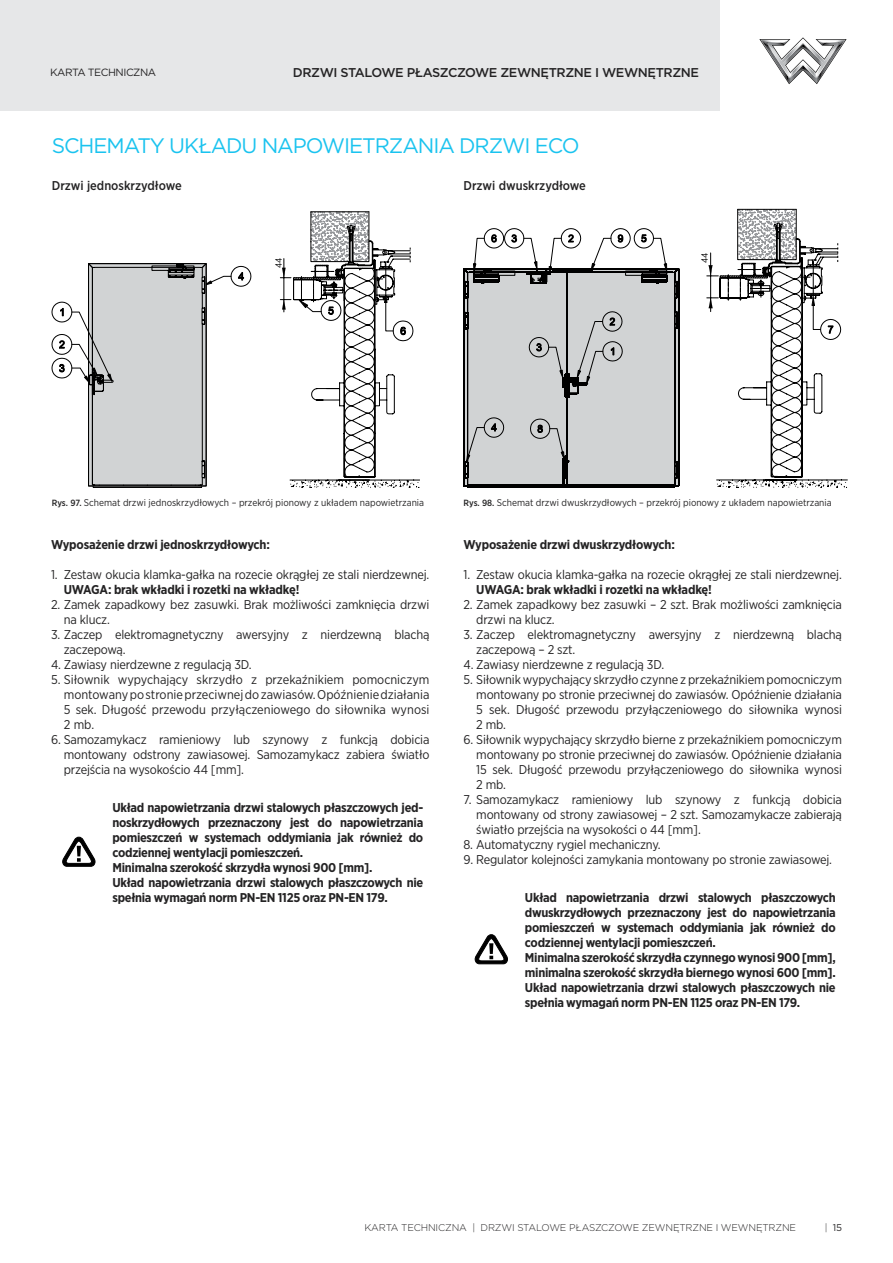
<style>
.page{position:relative;width:893px;height:1263px;background:#fff}
.page>*{position:absolute;margin:0;border:0;box-sizing:border-box;transform-origin:0 0}
.t1{font:21px "Gotham";letter-spacing:-.05em;color:#1ac3ef}
.t2{font:12.75px/15px "Gotham Narrow";letter-spacing:-.015em;color:#242324;text-align:justify}
.t3{font:700 12.75px/15px "Gotham Narrow";letter-spacing:-.025em;color:#242324}
.t4{font:500 12.75px "Gotham";letter-spacing:-.03em;color:#242324}
.t5{font:500 12.75px "Gotham Narrow";color:#242324}
.t6{font:10.5px "Gotham";letter-spacing:-.045em;color:#242324}
.t7{font:9.75px "Gotham Narrow";color:#242324}
.t8{font:300 9.75px "Gotham";letter-spacing:-.015em;color:#242324}
.t9{font:9.75px "Gotham";color:#242324}
.t10{font:9px "Gotham Narrow";color:#000}
.s1{font-weight:500;font-size:9px}
.s2{font-weight:300}
</style>
<div class="page">
<div style="left:0;top:0;width:721px;height:111px;background:#e6e7e8"></div>
<svg style="left:759px;top:37px;width:88px;height:47px"></svg>
<svg style="left:62px;top:837px;width:33px;height:30px"></svg>
<svg style="left:475px;top:934px;width:33px;height:30px"></svg>
<hr style="left:93px;top:487px;width:109px;height:1px;background:#000">
<svg style="left:51px;top:263px;width:200px;height:224px"></svg>
<hr style="left:290px;top:480px;width:130px;height:1px;background:#000">
<svg style="left:280px;top:212px;width:139px;height:276px"></svg>
<svg style="left:463px;top:228px;width:216px;height:259px;background:#c0c2c3"></svg>
<svg style="left:706px;top:209px;width:142px;height:279px"></svg>
<p class="t6" style="left:50px;top:66px;width:108px">KARTA TECHNICZNA</p>
<p class="t4" style="left:293px;top:65px;width:408px">DRZWI STALOWE PŁASZCZOWE ZEWNĘTRZNE I WEWNĘTRZNE</p>
<h1 class="t1" style="left:52px;top:132px;width:529px">SCHEMATY UKŁADU NAPOWIETRZANIA DRZWI ECO</h1>
<p class="t5" style="left:52px;top:178px;width:131px">Drzwi jednoskrzydłowe</p>
<p class="t10" style="left:273px;top:268px;width:11px;rotate:-90deg">44</p>
<p class="t5" style="left:463px;top:178px;width:124px">Drzwi dwuskrzydłowe</p>
<p class="t10" style="left:699px;top:263px;width:11px;rotate:-90deg">44</p>
<p class="t7" style="left:52px;top:496px;width:374px"><span class="s1">Rys. 97.</span> Schemat drzwi jednoskrzydłowych – przekrój pionowy z układem napowietrzania</p>
<p class="t3" style="left:51px;top:537px;width:220px">Wyposażenie drzwi jednoskrzydłowych:</p>
<p class="t2" style="left:51px;top:567px;width:380px">1. Zestaw okucia klamka-gałka na rozecie okrągłej ze stali nierdzewnej.</p>
<p class="t3" style="left:64px;top:582px;width:237px">UWAGA: brak wkładki i rozetki na wkładkę!</p>
<p class="t2" style="left:64px;top:597px;width:367px;text-indent:-13px">2. Zamek zapadkowy bez zasuwki. Brak możliwości zamknięcia drzwi na klucz.</p>
<p class="t2" style="left:64px;top:627px;width:367px;text-indent:-13px">3. Zaczep elektromagnetyczny awersyjny z nierdzewną blachą zaczepową.</p>
<p class="t2" style="left:51px;top:657px;width:202px">4. Zawiasy nierdzewne z regulacją 3D.</p>
<p class="t2" style="left:64px;top:672px;width:367px;text-indent:-13px">5. Siłownik wypychający skrzydło z przekaźnikiem pomocniczym montowany po stronie przeciwnej do zawiasów. Opóźnienie działania 5 sek. Długość przewodu przyłączeniowego do siłownika wynosi 2 mb.</p>
<p class="t2" style="left:64px;top:732px;width:367px;text-indent:-13px">6. Samozamykacz ramieniowy lub szynowy z funkcją dobicia montowany odstrony zawiasowej. Samozamykacz zabiera światło przejścia na wysokościo 44 [mm].</p>
<p class="t3" style="left:112px;top:800px;width:312px">Układ napowietrzania drzwi stalowych płaszczowych jed&shy;noskrzydłowych przeznaczony jest do napowietrzania pomieszczeń w systemach oddymiania jak również do codziennej wentylacji pomieszczeń.<br>Minimalna szerokość skrzydła wynosi 900 [mm].<br>Układ napowietrzania drzwi stalowych płaszczowych nie spełnia wymagań norm PN-EN 1125 oraz PN-EN 179.</p>
<p class="t7" style="left:463px;top:496px;width:370px"><span class="s1">Rys. 98.</span> Schemat drzwi dwuskrzydłowych – przekrój pionowy z układem napowietrzania</p>
<p class="t3" style="left:463px;top:537px;width:213px">Wyposażenie drzwi dwuskrzydłowych:</p>
<p class="t2" style="left:463px;top:567px;width:380px">1. Zestaw okucia klamka-gałka na rozecie okrągłej ze stali nierdzewnej.</p>
<p class="t3" style="left:476px;top:582px;width:237px">UWAGA: brak wkładki i rozetki na wkładkę!</p>
<p class="t2" style="left:476px;top:597px;width:367px;text-indent:-13px">2. Zamek zapadkowy bez zasuwki – 2 szt. Brak możliwości zamknięcia drzwi na klucz.</p>
<p class="t2" style="left:476px;top:627px;width:367px;text-indent:-13px">3. Zaczep elektromagnetyczny awersyjny z nierdzewną blachą zaczepową – 2 szt.</p>
<p class="t2" style="left:463px;top:657px;width:202px">4. Zawiasy nierdzewne z regulacją 3D.</p>
<p class="t2" style="left:476px;top:672px;width:367px;text-indent:-13px">5. Siłownik wypychający skrzydło czynne z przekaźnikiem pomocniczym montowany po stronie przeciwnej do zawiasów. Opóźnienie działania 5 sek. Długość przewodu przyłączeniowego do siłownika wynosi 2 mb.</p>
<p class="t2" style="left:476px;top:732px;width:367px;text-indent:-13px">6. Siłownik wypychający skrzydło bierne z przekaźnikiem pomocniczym montowany po stronie przeciwnej do zawiasów. Opóźnienie działania 15 sek. Długość przewodu przyłączeniowego do siłownika wynosi 2 mb.</p>
<p class="t2" style="left:476px;top:792px;width:367px;text-indent:-13px">7. Samozamykacz ramieniowy lub szynowy z funkcją dobicia montowany od strony zawiasowej – 2 szt. Samozamykacze zabierają światło przejścia na wysokości o 44 [mm].</p>
<p class="t2" style="left:463px;top:837px;width:199px">8. Automatyczny rygiel mechaniczny.</p>
<p class="t2" style="left:463px;top:852px;width:370px">9. Regulator kolejności zamykania montowany po stronie zawiasowej.</p>
<p class="t3" style="left:525px;top:890px;width:312px">Układ napowietrzania drzwi stalowych płaszczowych dwuskrzydłowych przeznaczony jest do napowietrzania pomieszczeń w systemach oddymiania jak również do codziennej wentylacji pomieszczeń.<br>Minimalna szerokość skrzydła czynnego wynosi 900 [mm], minimalna szerokość skrzydła biernego wynosi 600 [mm].<br>Układ napowietrzania drzwi stalowych płaszczowych nie spełnia wymagań norm PN-EN 1125 oraz PN-EN 179.</p>
<p class="t8" style="left:364px;top:1221px;width:433px">KARTA TECHNICZNA | DRZWI STALOWE PŁASZCZOWE ZEWNĘTRZNE I WEWNĘTRZNE</p>
<p class="t9" style="left:825px;top:1221px;width:19px"><span class="s2">|</span> 15</p>
</div>
